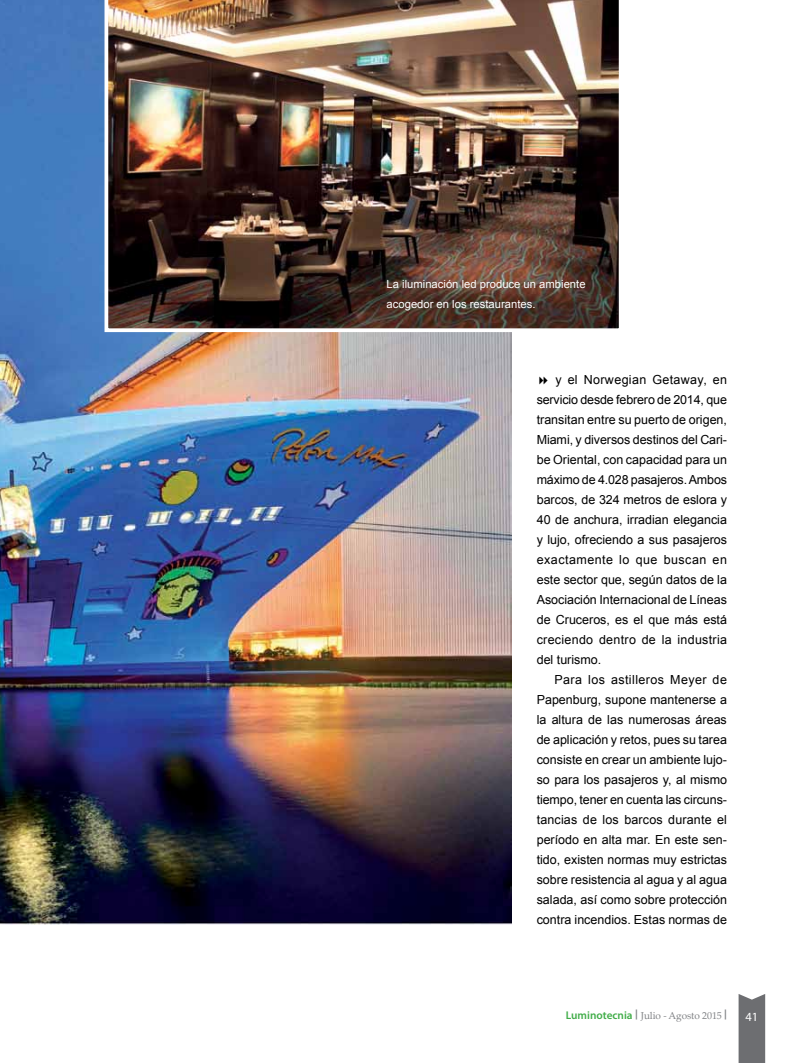
<style>
.page{position:relative;width:798px;height:1063px;background:#fff}
.page>*{position:absolute;margin:0;border:0;box-sizing:border-box;transform-origin:0 0}
.t1{font:12.5px/20px "Arial";color:#000;text-align:justify}
.t2{font:12.5px "Myriad Pro";color:#fff}
.t3{font:11.25px/20px "Arial";color:#fff}
.t4{font:10px "Palatino Linotype";letter-spacing:-.01em;color:#808285}
.s1{font-family:"Myriad Pro";font-weight:600;font-size:11.25px;color:#41ad49}
.s2{font-family:"Myriad Pro";font-weight:700}
</style>
<div class="page">
<svg style="left:738px;top:994px;width:26px;height:69px;background:#76777a"></svg>
<img style="left:0;top:0;width:511px;height:925px">
<img style="left:104px;top:0;width:515px;height:332px">
<p class="t3" style="left:386px;top:275px;width:200px">La iluminación led produce un ambiente acogedor en los restaurantes.</p>
<p class="t1" style="left:536px;top:370px;width:192px;text-indent:19px">y el Norwegian Getaway, en servicio desde febrero de 2014, que transitan entre su puerto de origen, Miami, y diversos destinos del Cari&shy;be Oriental, con capacidad para un máximo de 4.028 pasajeros. Ambos barcos, de 324 metros de eslora y 40 de anchura, irradian elegancia y lujo, ofreciendo a sus pasajeros exactamente lo que buscan en este sector que, según datos de la Asociación Internacional de Líneas de Cruceros, es el que más está creciendo dentro de la industria del turismo.</p>
<p class="t1" style="left:536px;top:670px;width:192px;text-indent:18px">Para los astilleros Meyer de Papenburg, supone mantenerse a la altura de las numerosas áreas de aplicación y retos, pues su tarea consiste en crear un ambiente lujo&shy;so para los pasajeros y, al mismo tiempo, tener en cuenta las circuns&shy;tancias de los barcos durante el período en alta mar. En este sen&shy;tido, existen normas muy estrictas sobre resistencia al agua y al agua salada, así como sobre protección contra incendios. Estas normas de</p>
<p class="t4" style="left:565px;top:1008px;width:163px"><span class="s1">Luminotecnia</span> <span class="s2">|</span> Julio - Agosto 2015 <span class="s2">|</span></p>
<p class="t2" style="left:745px;top:1009px;width:14px">41</p>
</div>
